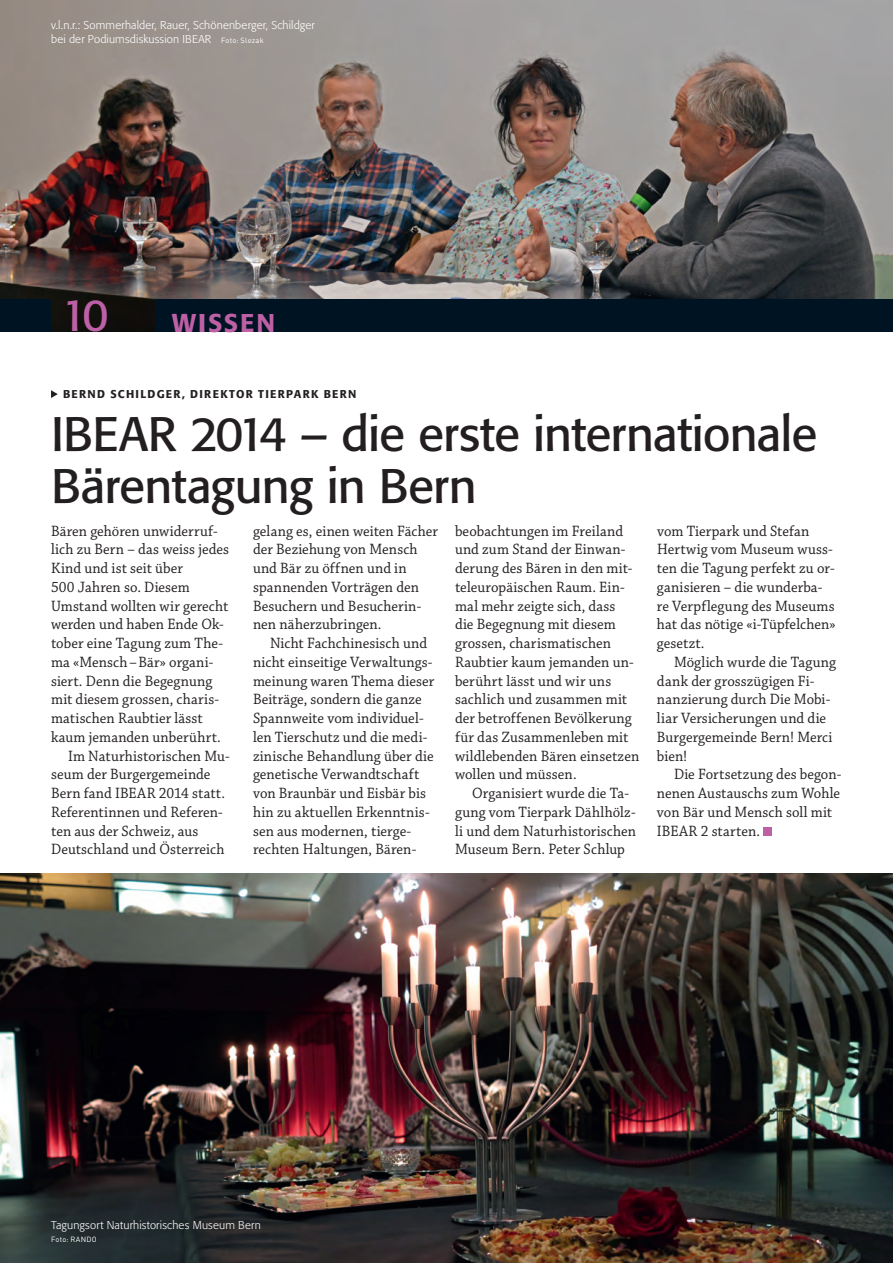
<style>
.page{position:relative;width:893px;height:1263px;background:#fff}
.page>*{position:absolute;margin:0;border:0;box-sizing:border-box;transform-origin:0 0}
.t1{font:48px/52.5px "Formata";letter-spacing:-.02em;color:#231f20}
.t2{font:44.7px "Formata";color:#bd60a6}
.t3{font:500 25.5px "Formata";letter-spacing:.075em;color:#bd60a6}
.t4{font:15.75px/18.8px "Chaparral Pro";letter-spacing:.005em;color:#231f20;scale:.94 1}
.t5{font:300 11.25px/13.5px "Formata";letter-spacing:.015em;color:#fff}
.t6{font:500 11.25px "Formata";letter-spacing:.115em;color:#231f20}
.t7{font:7.5px "DIN";letter-spacing:.025em;color:#fff}
.s1{font-family:"DIN";font-weight:400;font-size:7.5px}
</style>
<div class="page">
<img style="left:0;top:0;width:893px;height:332px">
<div style="left:0;top:299px;width:51px;height:33px;background:#001322"></div>
<div style="left:155px;top:299px;width:738px;height:33px;background:#001322"></div>
<svg style="left:51px;top:390px;width:7px;height:8px"></svg>
<div style="left:763px;top:827px;width:9px;height:9px;background:#bd60a6"></div>
<img style="left:0;top:873px;width:893px;height:390px">
<p class="t5" style="left:51px;top:19px;width:265px">v.l.n.r.: Sommerhalder, Rauer, Schönenberger, Schildger bei der Podiumsdiskussion IBEAR <span class="s1">Foto: Slezak</span></p>
<h2 class="t2" style="left:61px;top:288px;width:49px">10</h2>
<h3 class="t3" style="left:172px;top:307px;width:104px">WISSEN</h3>
<p class="t6" style="left:63px;top:387px;width:295px">BERND SCHILDGER, DIREKTOR TIERPARK BERN</p>
<h1 class="t1" style="left:51px;top:407px;width:768px">IBEAR 2014 – die erste internationale<br>Bärentagung in Bern</h1>
<p class="t4" style="left:51px;top:522px;width:179px">Bären gehören unwiderruf-</p>
<p class="t4" style="left:51px;top:541px;width:191px">lich zu Bern – das weiss jedes</p>
<p class="t4" style="left:51px;top:559px;width:142px">Kind und ist seit über</p>
<p class="t4" style="left:51px;top:578px;width:149px">500 Jahren so. Diesem</p>
<p class="t4" style="left:51px;top:597px;width:190px">Umstand wollten wir gerecht</p>
<p class="t4" style="left:51px;top:616px;width:185px">werden und haben Ende Ok-</p>
<p class="t4" style="left:51px;top:634px;width:184px">tober eine Tagung zum The-</p>
<p class="t4" style="left:51px;top:653px;width:174px">ma «Mensch – Bär» organi-</p>
<p class="t4" style="left:51px;top:672px;width:173px">siert. Denn die Begegnung</p>
<p class="t4" style="left:51px;top:691px;width:180px">mit diesem grossen, charis-</p>
<p class="t4" style="left:51px;top:709px;width:163px">matischen Raubtier lässt</p>
<p class="t4" style="left:51px;top:728px;width:182px">kaum jemanden unberührt.</p>
<p class="t4" style="left:68px;top:747px;width:174px">Im Naturhistorischen Mu-</p>
<p class="t4" style="left:51px;top:766px;width:171px">seum der Burgergemeinde</p>
<p class="t4" style="left:51px;top:784px;width:187px">Bern fand IBEAR 2014 statt.</p>
<p class="t4" style="left:51px;top:803px;width:184px">Referentinnen und Referen-</p>
<p class="t4" style="left:51px;top:822px;width:158px">ten aus der Schweiz, aus</p>
<p class="t4" style="left:51px;top:841px;width:186px">Deutschland und Österreich</p>
<p class="t4" style="left:455px;top:522px;width:198px">beobachtungen im Freiland und zum Stand der Einwan&shy;derung des Bären in den mit&shy;teleuropäischen Raum. Ein&shy;mal mehr zeigte sich, dass<br>die Begegnung mit diesem grossen, charismatischen<br>Raubtier kaum jemanden un&shy;berührt lässt und wir uns sachlich und zusammen mit der betroffenen Bevölkerung für das Zusammenleben mit wildlebenden Bären einsetzen wollen und müssen.</p>
<p class="t4" style="left:455px;top:784px;width:194px;text-indent:17px">Organisiert wurde die Ta&shy;gung vom Tierpark Dählhölz&shy;li und dem Naturhistorischen<br>Museum Bern. Peter Schlup</p>
<p class="t4" style="left:253px;top:522px;width:198px">gelang es, einen weiten Fächer der Beziehung von Mensch und Bär zu öffnen und in spannenden Vorträgen den<br>Besuchern und Besucherin&shy;nen näherzubringen.</p>
<p class="t4" style="left:253px;top:634px;width:194px;text-indent:17px">Nicht Fachchinesisch und nicht einseitige Verwaltungs&shy;meinung waren Thema dieser<br>Beiträge, sondern die ganze<br>Spannweite vom individuel&shy;len Tierschutz und die medi&shy;zinische Behandlung über die genetische Verwandtschaft von Braunbär und Eisbär bis hin zu aktuellen Erkenntnis&shy;sen aus modernen, tierge&shy;rechten Haltungen, Bären-</p>
<p class="t4" style="left:657px;top:522px;width:191px">vom Tierpark und Stefan<br>Hertwig vom Museum wuss&shy;ten die Tagung perfekt zu or&shy;ganisieren – die wunderba&shy;re Verpflegung des Museums hat das nötige «i-Tüpfelchen» gesetzt.</p>
<p class="t4" style="left:657px;top:653px;width:192px;text-indent:17px">Möglich wurde die Tagung dank der grosszügigen Fi&shy;nanzierung durch Die Mobi&shy;liar Versicherungen und die<br>Burgergemeinde Bern! Merci bien!</p>
<p class="t4" style="left:657px;top:766px;width:198px;text-indent:17px">Die Fortsetzung des begon&shy;nenen Austauschs zum Wohle von Bär und Mensch soll mit<br>IBEAR 2 starten.</p>
<p class="t5" style="left:51px;top:1218px;width:211px">Tagungsort Naturhistorisches Museum Bern</p>
<p class="t7" style="left:51px;top:1234px;width:47px">Foto: RANDO</p>
</div>
